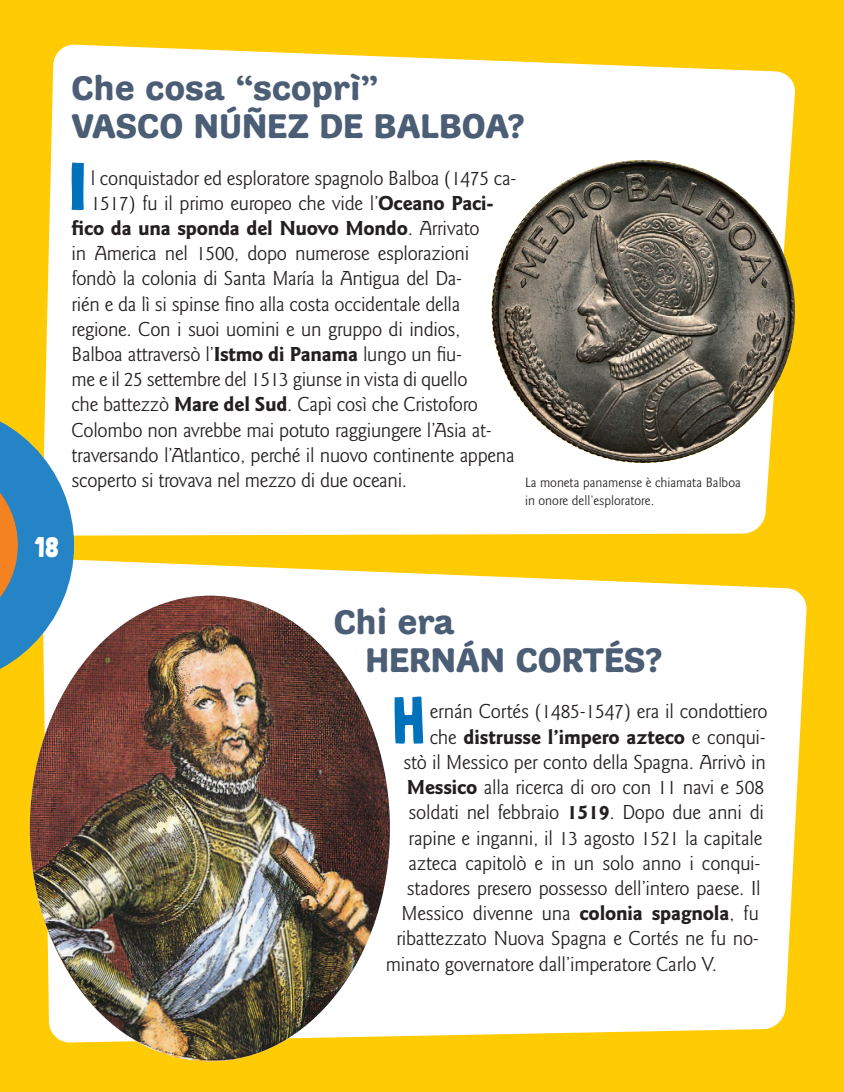
<style>
.page{position:relative;width:844px;height:1092px;background:#fff}
.page>*{position:absolute;margin:0;border:0;box-sizing:border-box;transform-origin:0 0}
.t1{font:66.5px "Londrina Solid";color:#0072bc}
.t2{font:700 35px/38.5px "Adesso";color:#4b5e76}
.t3{font:28px "Londrina Solid";color:#fff}
.t4{font:21px "Goudy Sans Std";letter-spacing:-.015em;color:#231f20}
.t5{font:700 21px "Goudy Sans Std";letter-spacing:-.015em;color:#231f20}
.t6{font:14px/17.5px "Goudy Sans Std";color:#231f20}
.s1{font-weight:700}
.s2{font-weight:400}
</style>
<div class="page">
<div style="left:0;top:0;width:843px;height:1091px;background:#ffcb05"></div>
<svg style="left:42px;top:559px;width:764px;height:483px;background:#fefae8"></svg>
<div style="left:45px;top:44px;width:750px;height:491px;background:#fff"></div>
<img style="left:30px;top:595px;width:360px;height:466px;border-radius:50%">
<img style="left:491px;top:160px;width:303px;height:303px;border-radius:50%">
<svg style="left:0;top:404px;width:74px;height:281px;background:#81aaae"></svg>
<h2 class="t2" style="left:72px;top:73px;width:455px">Che cosa “scoprì”<br>VASCO NÚÑEZ DE BALBOA?</h2>
<h1 class="t1" style="left:69px;top:163px;width:19px">I</h1>
<p class="t4" style="left:91px;top:169px;width:427px">l conquistador ed esploratore spagnolo Balboa (1475 ca-</p>
<p class="t4" style="left:91px;top:195px;width:404px">1517) fu il primo europeo che vide l’<span class="s1">Oceano Paci-</span></p>
<p class="t5" style="left:72px;top:220px;width:409px">fico da una sponda del Nuovo Mondo<span class="s2">. Arrivato</span></p>
<p class="t4" style="left:72px;top:245px;width:399px">in America nel 1500, dopo numerose esplorazioni</p>
<p class="t4" style="left:72px;top:270px;width:392px">fondò la colonia di Santa María la Antigua del Da-</p>
<p class="t4" style="left:72px;top:295px;width:390px">rién e da lì si spinse fino alla costa occidentale della</p>
<p class="t4" style="left:72px;top:321px;width:390px">regione. Con i suoi uomini e un gruppo di indios,</p>
<p class="t4" style="left:72px;top:346px;width:392px">Balboa attraversò l’<span class="s1">Istmo di Panama</span> lungo un fiu-</p>
<p class="t4" style="left:72px;top:371px;width:397px">me e il 25 settembre del 1513 giunse in vista di quello</p>
<p class="t4" style="left:72px;top:396px;width:408px">che battezzò <span class="s1">Mare del Sud</span>. Capì così che Cristoforo</p>
<p class="t4" style="left:72px;top:421px;width:421px">Colombo non avrebbe mai potuto raggiungere l’Asia at-</p>
<p class="t4" style="left:72px;top:447px;width:444px">traversando l’Atlantico, perché il nuovo continente appena</p>
<p class="t4" style="left:72px;top:472px;width:337px">scoperto si trovava nel mezzo di due oceani.</p>
<p class="t6" style="left:525px;top:474px;width:217px">La moneta panamense è chiamata Balboa in onore dell’esploratore.</p>
<h3 class="t3" style="left:35px;top:537px;width:26px">18</h3>
<h2 class="t2" style="left:365px;top:606px;width:299px;text-indent:-32px">Chi era<br>HERNÁN CORTÉS?</h2>
<h1 class="t1" style="left:392px;top:696px;width:35px">H</h1>
<p class="t4" style="left:430px;top:703px;width:339px">ernán Cortés (1485-1547) era il condottiero</p>
<p class="t5" style="left:430px;top:728px;width:337px"><span class="s2">che</span> distrusse l’impero azteco <span class="s2">e conqui-</span></p>
<p class="t4" style="left:403px;top:753px;width:364px">stò il Messico per conto della Spagna. Arrivò in</p>
<p class="t4" style="left:407px;top:779px;width:358px"><span class="s1">Messico</span> alla ricerca di oro con 11 navi e 508</p>
<p class="t4" style="left:408px;top:804px;width:357px">soldati nel febbraio <span class="s1">1519</span>. Dopo due anni di</p>
<p class="t4" style="left:408px;top:829px;width:355px">rapine e inganni, il 13 agosto 1521 la capitale</p>
<p class="t4" style="left:408px;top:854px;width:353px">azteca capitolò e in un solo anno i conqui-</p>
<p class="t4" style="left:407px;top:879px;width:355px">stadores presero possesso dell’intero paese. Il</p>
<p class="t4" style="left:401px;top:905px;width:358px">Messico divenne una <span class="s1">colonia spagnola</span>, fu</p>
<p class="t4" style="left:396px;top:930px;width:364px">ribattezzato Nuova Spagna e Cortés ne fu no-</p>
<p class="t4" style="left:386px;top:955px;width:333px">minato governatore dall’imperatore Carlo V.</p>
</div>
